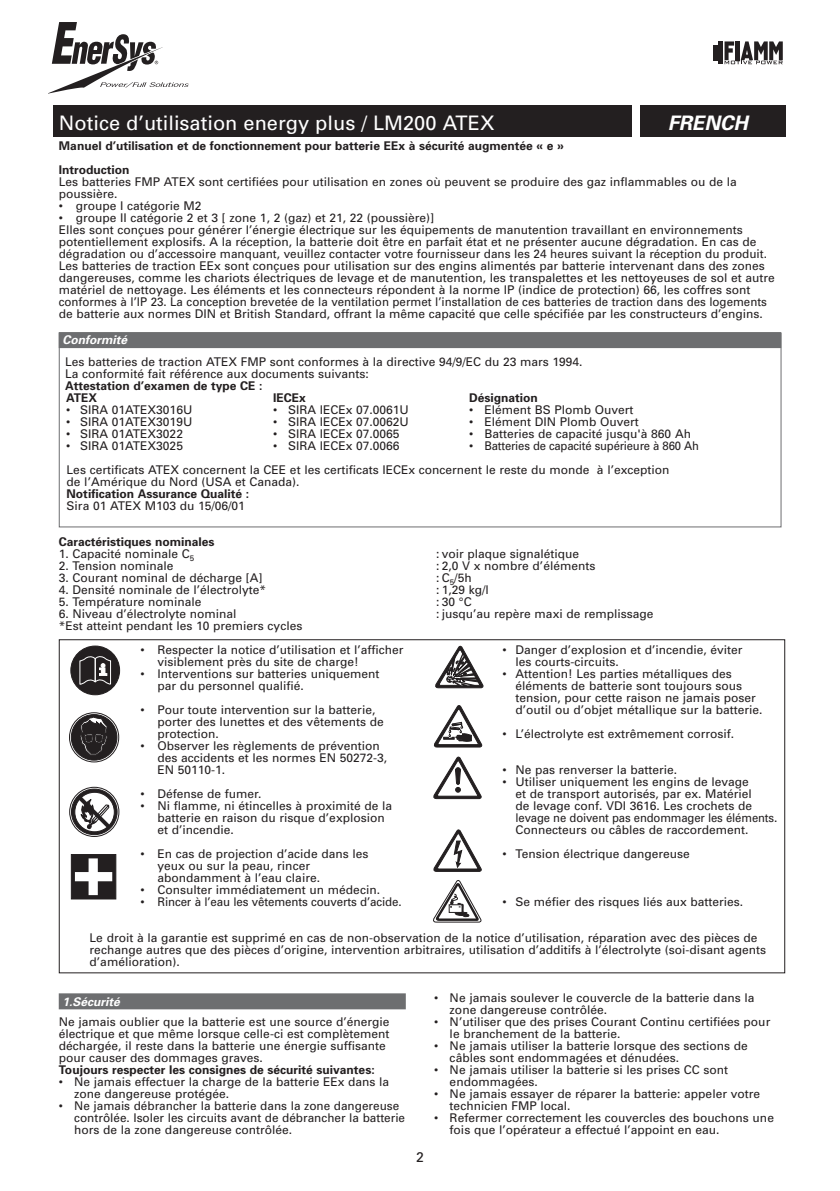
<style>
.page{position:relative;width:840px;height:1191px;background:#fff}
.page>*{position:absolute;margin:0;border:0;box-sizing:border-box;transform-origin:0 0}
.t1{font:20px "Univers";color:#fff}
.t2{font:italic 700 20px "Univers";color:#fff}
.t3{font:14px "Univers";color:#231f20}
.t4{font:12px/12px "Univers";color:#231f20}
.t5{font:700 12px/12px "Univers";color:#231f20}
.t6{font:italic 700 12px "Univers";color:#fff}
</style>
<div class="page">
<div style="left:53px;top:106px;width:731px;height:31px;background:#231f20"></div>
<svg style="left:49px;top:22px;width:140px;height:72px"></svg>
<div style="left:631px;top:101px;width:8px;height:38px;background:#fff"></div>
<hr style="left:718px;top:41px;width:4px;height:23px;background:#231f20">
<svg style="left:713px;top:45px;width:3px;height:16px"></svg>
<svg style="left:724px;top:41px;width:58px;height:23px"></svg>
<div style="left:59px;top:332px;width:721px;height:16px;background:#6d6e70"></div>
<div style="left:59px;top:333px;width:722px;height:194px;border:1px solid #6d6e70"></div>
<div style="left:70px;top:645px;width:50px;height:50px;background:#231f20;border:1px solid #231f20;border-radius:50%"></div>
<svg style="left:79px;top:656px;width:32px;height:29px"></svg>
<svg style="left:69px;top:712px;width:50px;height:50px"></svg>
<div style="left:71px;top:714px;width:46px;height:46px;background:#231f20;border:1px solid #231f20;border-radius:50%"></div>
<svg style="left:80px;top:717px;width:27px;height:38px"></svg>
<svg style="left:69px;top:787px;width:50px;height:49px"></svg>
<div style="left:71px;top:789px;width:46px;height:46px;background:#231f20;border:1px solid #231f20;border-radius:50%"></div>
<svg style="left:75px;top:792px;width:39px;height:40px"></svg>
<svg style="left:79px;top:796px;width:31px;height:33px"></svg>
<div style="left:71px;top:854px;width:45px;height:45px;background:#231f20;border:1px solid #231f20"></div>
<svg style="left:75px;top:858px;width:37px;height:37px"></svg>
<svg style="left:435px;top:645px;width:48px;height:43px"></svg>
<svg style="left:433px;top:705px;width:49px;height:42px"></svg>
<svg style="left:433px;top:756px;width:49px;height:43px"></svg>
<svg style="left:433px;top:829px;width:49px;height:42px"></svg>
<svg style="left:433px;top:880px;width:48px;height:43px"></svg>
<div style="left:59px;top:993px;width:346px;height:16px;background:#6d6e70"></div>
<h1 class="t1" style="left:59px;top:115px;width:437px">Notice d’utilisation energy plus / LM200 ATEX</h1>
<p class="t5" style="left:59px;top:141px;width:506px">Manuel d’utilisation et de fonctionnement pour batterie EEx à sécurité augmentée « e »</p>
<h1 class="t2" style="left:667px;top:115px;width:85px">FRENCH</h1>
<p class="t5" style="left:59px;top:165px;width:72px">Introduction</p>
<p class="t4" style="left:59px;top:176px;width:679px">Les batteries FMP ATEX sont certifiées pour utilisation en zones où peuvent se produire des gaz inflammables ou de la poussière.</p>
<p class="t4" style="left:59px;top:200px;width:144px">• groupe I catégorie M2</p>
<p class="t4" style="left:59px;top:212px;width:717px">• groupe II catégorie 2 et 3 [ zone 1, 2 (gaz) et 21, 22 (poussière)]<br>Elles sont conçues pour générer l’énergie électrique sur les équipements de manutention travaillant en environnements potentiellement explosifs. A la réception, la batterie doit être en parfait état et ne présenter aucune dégradation. En cas de dégradation ou d’accessoire manquant, veuillez contacter votre fournisseur dans les 24 heures suivant la réception du produit.<br>Les batteries de traction EEx sont conçues pour utilisation sur des engins alimentés par batterie intervenant dans des zones dangereuses, comme les chariots électriques de levage et de manutention, les transpalettes et les nettoyeuses de sol et autre matériel de nettoyage. Les éléments et les connecteurs répondent à la norme IP (indice de protection) 66, les coffres sont conformes à l’IP 23. La conception brevetée de la ventilation permet l’installation de ces batteries de traction dans des logements de batterie aux normes DIN et British Standard, offrant la même capacité que celle spécifiée par les constructeurs d’engins.</p>
<p class="t6" style="left:62px;top:336px;width:68px">Conformité</p>
<p class="t4" style="left:65px;top:356px;width:518px">Les batteries de traction ATEX FMP sont conformes à la directive 94/9/EC du 23 mars 1994.<br>La conformité fait référence aux documents suivants:</p>
<p class="t5" style="left:65px;top:381px;width:199px">Attestation d’examen de type CE :<br>ATEX</p>
<p class="t5" style="left:273px;top:393px;width:34px">IECEx</p>
<p class="t5" style="left:468px;top:393px;width:70px">Désignation</p>
<p class="t4" style="left:66px;top:404px;width:128px">• SIRA 01ATEX3016U</p>
<p class="t4" style="left:273px;top:404px;width:137px">• SIRA IECEx 07.0061U</p>
<p class="t4" style="left:468px;top:404px;width:166px">• Elément BS Plomb Ouvert</p>
<p class="t4" style="left:66px;top:416px;width:128px">• SIRA 01ATEX3019U</p>
<p class="t4" style="left:273px;top:416px;width:137px">• SIRA IECEx 07.0062U</p>
<p class="t4" style="left:468px;top:416px;width:171px">• Elément DIN Plomb Ouvert</p>
<p class="t4" style="left:66px;top:428px;width:118px">• SIRA 01ATEX3022</p>
<p class="t4" style="left:273px;top:428px;width:128px">• SIRA IECEx 07.0065</p>
<p class="t4" style="left:468px;top:428px;width:223px">• Batteries de capacité jusqu'à 860 Ah</p>
<p class="t4" style="left:66px;top:440px;width:118px">• SIRA 01ATEX3025</p>
<p class="t4" style="left:273px;top:440px;width:128px">• SIRA IECEx 07.0066</p>
<p class="t4" style="left:67px;top:434px;width:633px;line-height:24px;text-indent:402px">• Batteries de capacité supérieure à 860 Ah<br>Les certificats ATEX concernent la CEE et les certificats IECEx concernent le reste du monde à l’exception</p>
<p class="t4" style="left:67px;top:476px;width:234px">de l’Amérique du Nord (USA et Canada).</p>
<p class="t5" style="left:67px;top:489px;width:184px">Notification Assurance Qualité :</p>
<p class="t4" style="left:67px;top:500px;width:180px">Sira 01 ATEX M103 du 15/06/01</p>
<p class="t5" style="left:59px;top:537px;width:157px">Caractéristiques nominales</p>
<p class="t4" style="left:59px;top:548px;width:137px">1. Capacité nominale C<sub>5</sub></p>
<p class="t4" style="left:436px;top:548px;width:144px">: voir plaque signalétique</p>
<p class="t4" style="left:59px;top:560px;width:116px">2. Tension nominale</p>
<p class="t4" style="left:436px;top:560px;width:161px">: 2,0 V x nombre d’éléments</p>
<p class="t4" style="left:59px;top:572px;width:205px">3. Courant nominal de décharge [A]</p>
<p class="t4" style="left:436px;top:572px;width:37px">: C<sub>5</sub>/5h</p>
<p class="t4" style="left:59px;top:584px;width:209px">4. Densité nominale de l’électrolyte*</p>
<p class="t4" style="left:436px;top:584px;width:54px">: 1,29 kg/l</p>
<p class="t4" style="left:59px;top:596px;width:144px">5. Température nominale</p>
<p class="t4" style="left:436px;top:596px;width:37px">: 30 °C</p>
<p class="t4" style="left:59px;top:608px;width:179px">6. Niveau d’électrolyte nominal</p>
<p class="t4" style="left:436px;top:608px;width:219px">: jusqu’au repère maxi de remplissage</p>
<p class="t4" style="left:59px;top:620px;width:245px">*Est atteint pendant les 10 premiers cycles</p>
<p class="t4" style="left:157px;top:644px;width:247px;text-indent:-17px">• Respecter la notice d’utilisation et l’afficher visiblement près du site de charge!</p>
<p class="t4" style="left:157px;top:668px;width:223px;text-indent:-17px">• Interventions sur batteries uniquement par du personnel qualifié.</p>
<p class="t4" style="left:157px;top:704px;width:227px;text-indent:-17px">• Pour toute intervention sur la batterie, porter des lunettes et des vêtements de protection.</p>
<p class="t4" style="left:157px;top:740px;width:231px;text-indent:-17px">• Observer les règlements de prévention des accidents et les normes EN 50272-3,<br>EN 50110-1.</p>
<p class="t4" style="left:140px;top:788px;width:122px">• Défense de fumer.</p>
<p class="t4" style="left:157px;top:800px;width:236px;text-indent:-17px">• Ni flamme, ni étincelles à proximité de la batterie en raison du risque d’explosion et d’incendie.</p>
<p class="t4" style="left:157px;top:848px;width:212px;text-indent:-17px">• En cas de projection d’acide dans les yeux ou sur la peau, rincer abondamment à l’eau claire.</p>
<p class="t4" style="left:140px;top:884px;width:241px">• Consulter immédiatement un médecin.</p>
<p class="t4" style="left:140px;top:896px;width:262px">• Rincer à l’eau les vêtements couverts d’acide.</p>
<p class="t4" style="left:515px;top:644px;width:228px;text-indent:-13px">• Danger d’explosion et d’incendie, éviter les courts-circuits.</p>
<p class="t4" style="left:515px;top:668px;width:248px;text-indent:-13px">• Attention! Les parties métalliques des éléments de batterie sont toujours sous tension, pour cette raison ne jamais poser d’outil ou d’objet métallique sur la batterie.</p>
<p class="t4" style="left:502px;top:728px;width:233px">• L’électrolyte est extrêmement corrosif.</p>
<p class="t4" style="left:502px;top:764px;width:176px">• Ne pas renverser la batterie.</p>
<p class="t4" style="left:515px;top:776px;width:263px;text-indent:-13px">• Utiliser uniquement les engins de levage<br>et de transport autorisés, par ex. Matériel<br>de levage conf. VDI 3616. Les crochets de levage ne doivent pas endommager les éléments.<br>Connecteurs ou câbles de raccordement.</p>
<p class="t4" style="left:502px;top:848px;width:189px">• Tension électrique dangereuse</p>
<p class="t4" style="left:502px;top:896px;width:242px">• Se méfier des risques liés aux batteries.</p>
<p class="t4" style="left:90px;top:932px;width:677px">Le droit à la garantie est supprimé en cas de non-observation de la notice d’utilisation, réparation avec des pièces de rechange autres que des pièces d’origine, intervention arbitraires, utilisation d’additifs à l’électrolyte (soi-disant agents d’amélioration).</p>
<p class="t6" style="left:62px;top:997px;width:61px">1.Sécurité</p>
<p class="t4" style="left:59px;top:1016px;width:332px">Ne jamais oublier que la batterie est une source d’énergie électrique et que même lorsque celle-ci est complètement déchargée, il reste dans la batterie une énergie suffisante pour causer des dommages graves.</p>
<p class="t5" style="left:59px;top:1065px;width:317px">Toujours respecter les consignes de sécurité suivantes:</p>
<p class="t4" style="left:74px;top:1076px;width:316px;text-indent:-15px">• Ne jamais effectuer la charge de la batterie EEx dans la zone dangereuse protégée.</p>
<p class="t4" style="left:74px;top:1100px;width:332px;text-indent:-15px">• Ne jamais débrancher la batterie dans la zone dangereuse contrôlée. Isoler les circuits avant de débrancher la batterie hors de la zone dangereuse contrôlée.</p>
<p class="t3" style="left:416px;top:1151px;width:9px">2</p>
<p class="t4" style="left:449px;top:992px;width:306px;text-indent:-15px">• Ne jamais soulever le couvercle de la batterie dans la zone dangereuse contrôlée.</p>
<p class="t4" style="left:449px;top:1016px;width:322px;text-indent:-15px">• N’utiliser que des prises Courant Continu certifiées pour le branchement de la batterie.</p>
<p class="t4" style="left:449px;top:1040px;width:300px;text-indent:-15px">• Ne jamais utiliser la batterie lorsque des sections de câbles sont endommagées et dénudées.</p>
<p class="t4" style="left:449px;top:1064px;width:280px;text-indent:-15px">• Ne jamais utiliser la batterie si les prises CC sont endommagées.</p>
<p class="t4" style="left:449px;top:1088px;width:312px;text-indent:-15px">• Ne jamais essayer de réparer la batterie: appeler votre technicien FMP local.</p>
<p class="t4" style="left:449px;top:1112px;width:325px;text-indent:-15px">• Refermer correctement les couvercles des bouchons une fois que l’opérateur a effectué l’appoint en eau.</p>
</div>
